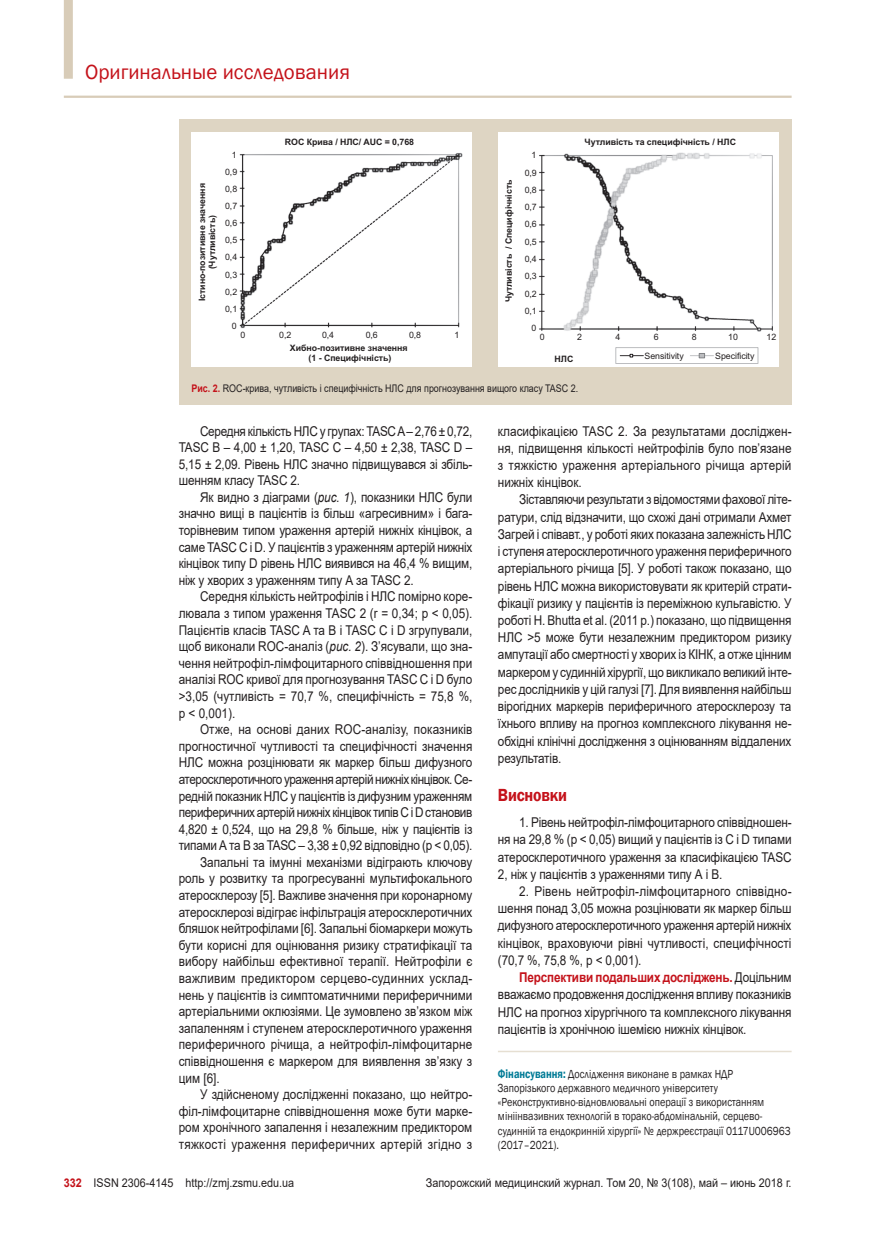
<style>
.page{position:relative;width:881px;height:1234px;background:#fff}
.page>*{position:absolute;margin:0;border:0;box-sizing:border-box;transform-origin:0 0}
.t1{font:21px "Franklin Gothic";color:#c4121a}
.nazva{font:600 18px "Franklin Gothic";letter-spacing:-.01em;color:#c4121a;scale:.87 1}
.tecst{font:13.5px/16.6px "Arial";letter-spacing:-.01em;color:#231f20;text-align:justify;scale:.87 1}
._132{font:12px/14.2px "Franklin Gothic";color:#231f20;scale:.85 1}
.t2{font:12px "Arial";color:#231f20;scale:.9 1}
.примечание{font:10.5px "Arial";color:#231f20;scale:.85 1}
.t3{font:700 8.85px/9.9px "Arial";letter-spacing:-.005em;color:#231f20;text-align:center}
.t4{font:8.85px "Arial";letter-spacing:-.005em;color:#231f20}
.s1{font-weight:700;color:#c4121a}
.s2{font-style:italic}
.s3{font-weight:600;font-size:12.6px;color:#007b96}
</style>
<div class="page">
<hr style="left:497px;top:1050px;width:294px;height:1px;background:#e6dfd2">
<div style="left:179px;top:119px;width:612px;height:285px;background:#ded5c3"></div>
<div style="left:191px;top:132px;width:281px;height:234px;background:#fff"></div>
<img style="left:239px;top:153px;width:223px;height:175px">
<div style="left:497px;top:132px;width:281px;height:234px;background:#fff"></div>
<svg style="left:619px;top:354px;width:24px;height:3px"></svg>
<svg style="left:690px;top:353px;width:23px;height:5px"></svg>
<div style="left:615px;top:347px;width:143px;height:17px;border:1px solid #bcbdc0"></div>
<img style="left:539px;top:152px;width:234px;height:179px">
<hr style="left:64px;top:96px;width:727px;height:2px;background:#d8ccb8">
<div style="left:64px;top:0;width:9px;height:79px;background:#d8ccb8"></div>
<h1 class="t1" style="left:85px;top:59px;width:266px">Оригинальные исследования</h1>
<p class="t3" style="left:285px;top:137px;width:131px">ROC Крива / НЛС/ AUC = 0,768</p>
<p class="t3" style="left:584px;top:137px;width:153px">Чутливість та специфічність / НЛС</p>
<p class="t4" style="left:232px;top:149px;width:6px">1</p>
<p class="t4" style="left:531px;top:149px;width:6px">1</p>
<p class="t4" style="left:225px;top:166px;width:14px">0,9</p>
<p class="t4" style="left:524px;top:166px;width:14px">0,9</p>
<p class="t3" style="left:197px;top:301px;width:119px;rotate:-90deg">Істино-позитивне значення (Чутливість)</p>
<p class="t4" style="left:225px;top:183px;width:14px">0,8</p>
<p class="t4" style="left:225px;top:200px;width:14px">0,7</p>
<p class="t4" style="left:225px;top:217px;width:14px">0,6</p>
<p class="t4" style="left:225px;top:234px;width:14px">0,5</p>
<p class="t4" style="left:225px;top:251px;width:14px">0,4</p>
<p class="t4" style="left:225px;top:268px;width:14px">0,3</p>
<p class="t4" style="left:225px;top:285px;width:14px">0,2</p>
<p class="t3" style="left:503px;top:302px;width:124px;rotate:-90deg">Чутливість / Специфічність</p>
<p class="t4" style="left:524px;top:184px;width:14px">0,8</p>
<p class="t4" style="left:524px;top:201px;width:14px">0,7</p>
<p class="t4" style="left:524px;top:218px;width:14px">0,6</p>
<p class="t4" style="left:524px;top:235px;width:14px">0,5</p>
<p class="t4" style="left:524px;top:253px;width:14px">0,4</p>
<p class="t4" style="left:524px;top:270px;width:14px">0,3</p>
<p class="t4" style="left:524px;top:287px;width:14px">0,2</p>
<p class="t4" style="left:225px;top:302px;width:14px">0,1</p>
<p class="t4" style="left:524px;top:304px;width:14px">0,1</p>
<p class="t4" style="left:232px;top:319px;width:6px">0</p>
<p class="t4" style="left:240px;top:328px;width:6px">0</p>
<p class="t4" style="left:279px;top:328px;width:14px">0,2</p>
<p class="t4" style="left:322px;top:328px;width:14px">0,4</p>
<p class="t4" style="left:365px;top:328px;width:14px">0,6</p>
<p class="t4" style="left:409px;top:328px;width:14px">0,8</p>
<p class="t4" style="left:454px;top:328px;width:6px">1</p>
<p class="t4" style="left:531px;top:322px;width:6px">0</p>
<p class="t4" style="left:539px;top:331px;width:6px">0</p>
<p class="t4" style="left:576px;top:331px;width:6px">2</p>
<p class="t4" style="left:615px;top:331px;width:6px">4</p>
<p class="t4" style="left:653px;top:331px;width:6px">6</p>
<p class="t4" style="left:691px;top:331px;width:6px">8</p>
<p class="t4" style="left:727px;top:331px;width:11px">10</p>
<p class="t4" style="left:766px;top:331px;width:11px">12</p>
<p class="t3" style="left:290px;top:343px;width:119px">Хибно-позитивне значення (1 - Специфічність)</p>
<p class="t3" style="left:554px;top:354px;width:20px">НЛС</p>
<p class="t4" style="left:644px;top:349px;width:41px">Sensitivity</p>
<p class="t4" style="left:715px;top:349px;width:41px">Specificity</p>
<p class="примечание" style="left:191px;top:380px;width:456px"><span class="s1">Рис. 2.</span> ROC-крива, чутливість і специфічність НЛС для прогнозування вищого класу TASC 2.</p>
<p class="tecst" style="left:179px;top:422px;width:339px;text-indent:21px">Середня кількість НЛС у групах: TASC A– 2,76 ± 0,72, TASC B – 4,00 ± 1,20, TASC C – 4,50 ± 2,38, TASC D – 5,15 ± 2,09. Рівень НЛС значно підвищувався зі збіль&shy;шенням класу TASC 2.</p>
<p class="tecst" style="left:179px;top:488px;width:339px;text-indent:21px">Як видно з діаграми (<span class="s2">рис. 1</span>), показники НЛС були значно вищі в пацієнтів із більш «агресивним» і бага&shy;торівневим типом ураження артерій нижніх кінцівок, а саме TASC C і D. У пацієнтів з ураженням артерій нижніх кінцівок типу D рівень НЛС виявився на 46,4 % вищим, ніж у хворих з ураженням типу А за TASC 2.</p>
<p class="tecst" style="left:179px;top:588px;width:339px;text-indent:21px">Середня кількість нейтрофілів і НЛС помірно коре&shy;лювала з типом ураження TASC 2 (r = 0,34; p &lt; 0,05).<br>Пацієнтів класів TASC A та B і TASC C і D згрупували, щоб виконали ROC-аналіз (<span class="s2">рис. 2</span>). З’ясували, що зна&shy;чення нейтрофіл-лімфоцитарного співвідношення при аналізі ROC кривої для прогнозування TASC C і D було &gt;3,05 (чутливість = 70,7 %, специфічність = 75,8 %, p &lt; 0,001).</p>
<p class="tecst" style="left:179px;top:720px;width:339px;text-indent:21px">Отже, на основі даних ROC-аналізу, показників прогностичної чутливості та специфічності значення НЛС можна розцінювати як маркер більш дифузного атеросклеротичного ураження артерій нижніх кінцівок. Се&shy;редній показник НЛС у пацієнтів із дифузним ураженням периферичних артерій нижніх кінцівок типів С і D становив 4,820 ± 0,524, що на 29,8 % більше, ніж у пацієнтів із типами А та В за TASC – 3,38 ± 0,92 відповідно (p &lt; 0,05).</p>
<p class="tecst" style="left:179px;top:853px;width:339px;text-indent:21px">Запальні та імунні механізми відіграють ключову роль у розвитку та прогресуванні мультифокального атеросклерозу [5]. Важливе значення при коронарному атеросклерозі відіграє інфільтрація атеросклеротичних бляшок нейтрофілами [6]. Запальні біомаркери можуть бути корисні для оцінювання ризику стратифікації та вибору найбільш ефективної терапії. Нейтрофіли є важливим предиктором серцево-судинних усклад&shy;нень у пацієнтів із симптоматичними периферичними артеріальними оклюзіями. Це зумовлено зв’язком між запаленням і ступенем атеросклеротичного ураження периферичного річища, а нейтрофіл-лімфоцитарне співвідношення є маркером для виявлення зв’язку з цим [6].</p>
<p class="tecst" style="left:179px;top:1085px;width:339px;text-indent:21px">У здійсненому дослідженні показано, що нейтро&shy;філ-лімфоцитарне співвідношення може бути марке&shy;ром хронічного запалення і незалежним предиктором тяжкості ураження периферичних артерій згідно з</p>
<p class="tecst" style="left:497px;top:422px;width:339px;line-height:17.2px">класифікацією TASC 2. За результатами досліджен&shy;ня, підвищення кількості нейтрофілів було пов’язане з тяжкістю ураження артеріального річища артерій нижніх кінцівок.</p>
<p class="tecst" style="left:497px;top:491px;width:339px;line-height:17.2px;text-indent:21px">Зіставляючи результати з відомостями фахової літе&shy;ратури, слід відзначити, що схожі дані отримали Ахмет Загрей і співавт., у роботі яких показана залежність НЛС і ступеня атеросклеротичного ураження периферичного артеріального річища [5]. У роботі також показано, що рівень НЛС можна використовувати як критерій страти&shy;фікації ризику у пацієнтів із переміжною кульгавістю. У роботі H. Bhutta et al. (2011 р.) показано, що підвищення НЛС &gt;5 може бути незалежним предиктором ризику ампутації або смертності у хворих із КІНК, а отже цінним маркером у судинній хірургії, що викликало великий інте&shy;рес дослідників у цій галузі [7]. Для виявлення найбільш вірогідних маркерів периферичного атеросклерозу та їхнього впливу на прогноз комплексного лікування не&shy;обхідні клінічні дослідження з оцінюванням віддалених результатів.</p>
<p class="nazva" style="left:497px;top:784px;width:81px">Висновки</p>
<p class="tecst" style="left:497px;top:813px;width:339px;line-height:17.2px;text-indent:21px">1. Рівень нейтрофіл-лімфоцитарного співвідношен&shy;ня на 29,8 % (p &lt; 0,05) вищий у пацієнтів із C і D типами атеросклеротичного ураження за класифікацією TASC 2, ніж у пацієнтів з ураженнями типу А і В.</p>
<p class="tecst" style="left:497px;top:882px;width:339px;line-height:17.2px;text-indent:21px">2. Рівень нейтрофіл-лімфоцитарного співвідно&shy;шення понад 3,05 можна розцінювати як маркер більш дифузного атеросклеротичного ураження артерій нижніх кінцівок, враховуючи рівні чутливості, специфічності (70,7 %, 75,8 %, p &lt; 0,001).</p>
<p class="tecst" style="left:497px;top:968px;width:339px;line-height:17.2px;text-indent:21px"><span class="s1">Перспективи подальших досліджень.</span> Доцільним вважаємо продовження дослідження впливу показників НЛС на прогноз хірургічного та комплексного лікування пацієнтів із хронічною ішемією нижніх кінцівок.</p>
<p class="_132" style="left:497px;top:1066px;width:346px"><span class="s3">Фінансування:</span> Дослідження виконане в рамках НДР Запорізького державного медичного університету «Реконструктивно-відновлювальні операції з використанням мініінвазивних технологій в торако-абдомінальній, серцево&shy;судинній та ендокринній хірургії» № держреєстрації 0117U006963 (2017–2021).</p>
<p class="t2" style="left:64px;top:1174px;width:257px"><span class="s1">332</span> ISSN 2306-4145 http://zmj.zsmu.edu.ua</p>
<p class="t2" style="left:426px;top:1174px;width:407px">Запорожский медицинский журнал. Том 20, № 3(108), май – июнь 2018 г.</p>
</div>
